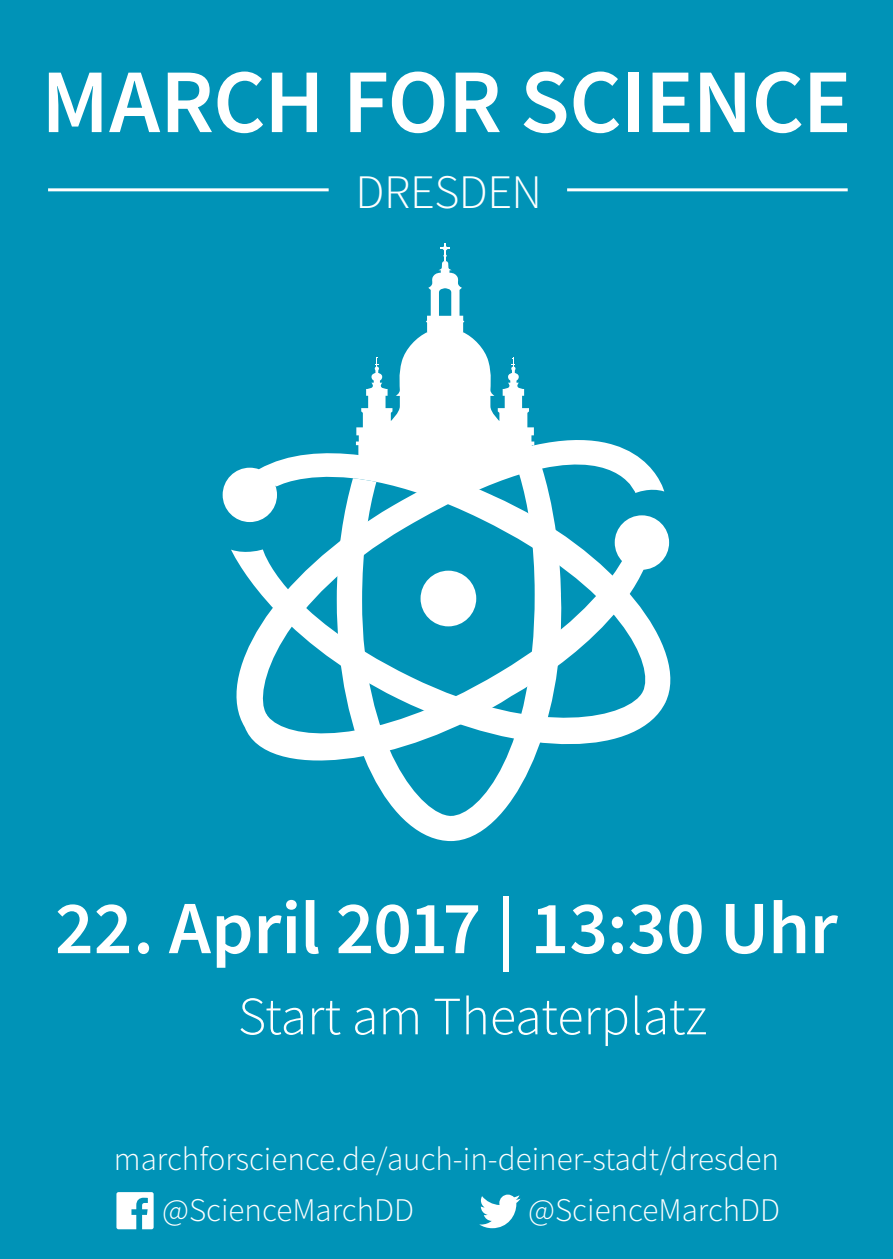
<style>
.page{position:relative;width:893px;height:1259px;background:#0093b7}
.page>*{position:absolute;margin:0;border:0;box-sizing:border-box;transform-origin:0 0}
.t1{font:600 90.9px "Source Sans Pro";letter-spacing:-.01em;color:#fff}
.t2{font:600 75.3px "Source Sans Pro";letter-spacing:-.005em;color:#fff}
.t3{font:300 54px "Source Sans Pro";color:#fff}
.t4{font:300 48px "Source Sans Pro";letter-spacing:-.005em;color:#fff}
.t5{font:300 33px "Source Sans Pro";color:#fff}
</style>
<div class="page">
<hr style="left:48px;top:188px;width:281px;height:3px;background:#fff">
<hr style="left:567px;top:188px;width:281px;height:3px;background:#fff">
<svg style="left:116px;top:1192px;width:38px;height:37px"></svg>
<svg style="left:222px;top:440px;width:407px;height:59px"></svg>
<svg style="left:534px;top:445px;width:32px;height:6px"></svg>
<svg style="left:223px;top:451px;width:448px;height:252px"></svg>
<svg style="left:245px;top:519px;width:410px;height:30px"></svg>
<svg style="left:231px;top:549px;width:434px;height:212px"></svg>
<svg style="left:337px;top:244px;width:197px;height:597px"></svg>
<svg style="left:479px;top:1194px;width:42px;height:34px"></svg>
<h1 class="t1" style="left:41px;top:42px;width:812px">MARCH FOR SCIENCE</h1>
<h3 class="t4" style="left:355px;top:162px;width:188px">DRESDEN</h3>
<h2 class="t2" style="left:55px;top:878px;width:784px">22. April 2017 | 13:30 Uhr</h2>
<h3 class="t3" style="left:238px;top:983px;width:471px">Start am Theaterplatz</h3>
<p class="t5" style="left:114px;top:1139px;width:667px">marchforscience.de/auch-in-deiner-stadt/dresden</p>
<p class="t5" style="left:162px;top:1189px;width:253px">@ScienceMarchDD</p>
<p class="t5" style="left:528px;top:1189px;width:253px">@ScienceMarchDD</p>
</div>
